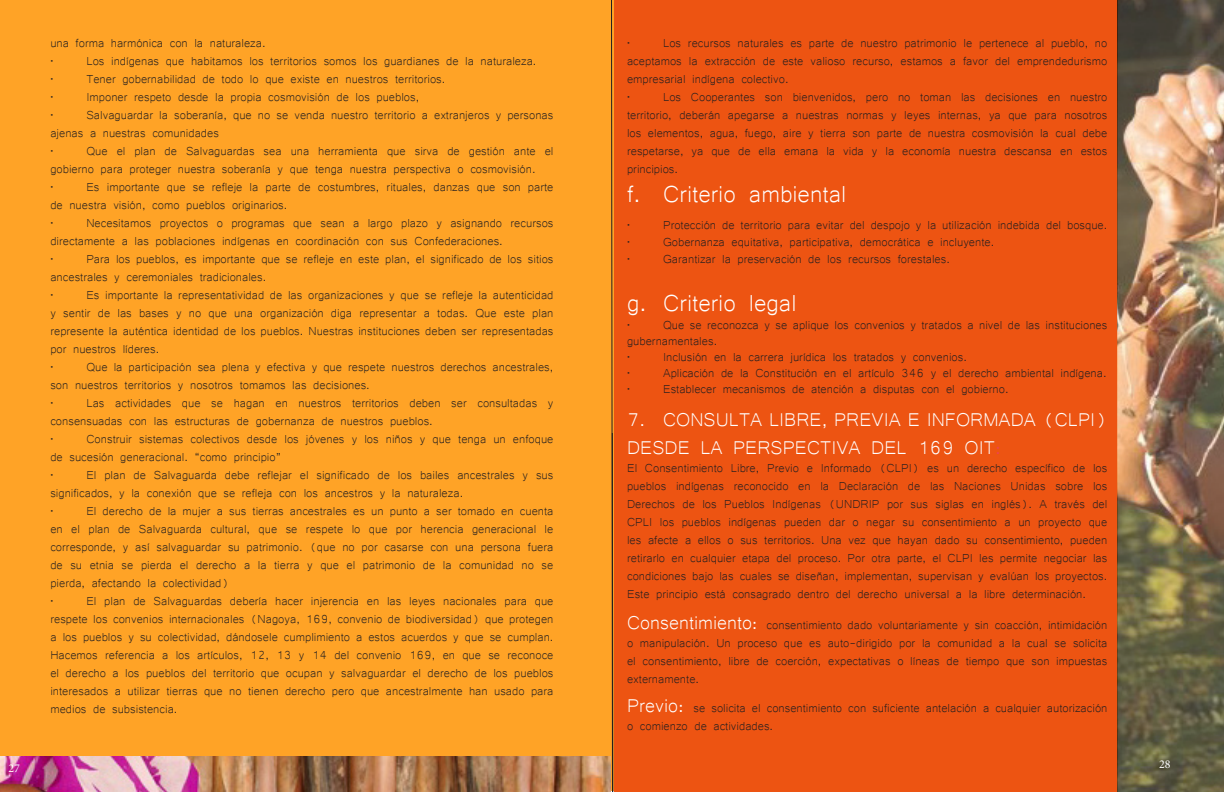
<style>
.page{position:relative;width:1224px;height:792px;background:#fff}
.page>*{position:absolute;margin:0;border:0;box-sizing:border-box;transform-origin:0 0}
.t1{font:30px "Microsoft Yi Baiti";color:#fff}
.t2{font:24px/28.8px "Microsoft Yi Baiti";color:#fff}
.t3{font:15px/18px "Microsoft Yi Baiti";color:#231f20}
.t4{font:12px "Minion Pro";color:#fff}
.s1{color:#ee4352}
.s2{font-size:24px;color:#fff}
</style>
<div class="page">
<div style="left:0;top:0;width:613px;height:791px;background:#ffa326"></div>
<svg style="left:610px;top:0;width:4px;height:792px"></svg>
<img style="left:1px;top:756px;width:610px;height:35px">
<div style="left:614px;top:0;width:503px;height:792px;background:#ed5412"></div>
<img style="left:1118px;top:1px;width:106px;height:791px">
<p class="t3" style="left:50px;top:33px;width:217px">una forma harmónica con la naturaleza.</p>
<p class="t3" style="left:50px;top:51px;width:488px">• Los indígenas que habitamos los territorios somos los guardianes de la naturaleza.</p>
<p class="t3" style="left:50px;top:69px;width:397px">• Tener gobernabilidad de todo lo que existe en nuestros territorios.</p>
<p class="t3" style="left:50px;top:87px;width:370px">• Imponer respeto desde la propia cosmovisión de los pueblos,</p>
<p class="t3" style="left:50px;top:105px;width:505px">• Salvaguardar la soberanía, que no se venda nuestro territorio a extranjeros y personas ajenas a nuestras comunidades</p>
<p class="t3" style="left:50px;top:141px;width:505px">• Que el plan de Salvaguardas sea una herramienta que sirva de gestión ante el gobierno para proteger nuestra soberanía y que tenga nuestra perspectiva o cosmovisión.</p>
<p class="t3" style="left:50px;top:177px;width:505px">• Es importante que se refleje la parte de costumbres, rituales, danzas que son parte de nuestra visión, como pueblos originarios.</p>
<p class="t3" style="left:50px;top:213px;width:505px">• Necesitamos proyectos o programas que sean a largo plazo y asignando recursos directamente a las poblaciones indígenas en coordinación con sus Confederaciones.</p>
<p class="t3" style="left:50px;top:249px;width:505px">• Para los pueblos, es importante que se refleje en este plan, el significado de los sitios ancestrales y ceremoniales tradicionales.</p>
<p class="t3" style="left:50px;top:285px;width:505px;text-align:justify">• Es importante la representatividad de las organizaciones y que se refleje la autenticidad y sentir de las bases y no que una organización diga representar a todas. Que este plan represente la auténtica identidad de los pueblos. Nuestras instituciones deben ser representadas por nuestros líderes.</p>
<p class="t3" style="left:50px;top:357px;width:505px">• Que la participación sea plena y efectiva y que respete nuestros derechos ancestrales, son nuestros territorios y nosotros tomamos las decisiones.</p>
<p class="t3" style="left:50px;top:393px;width:505px">• Las actividades que se hagan en nuestros territorios deben ser consultadas y consensuadas con las estructuras de gobernanza de nuestros pueblos.</p>
<p class="t3" style="left:50px;top:429px;width:505px">• Construir sistemas colectivos desde los jóvenes y los niños y que tenga un enfoque de sucesión generacional. “como principio”</p>
<p class="t3" style="left:50px;top:465px;width:505px">• El plan de Salvaguarda debe reflejar el significado de los bailes ancestrales y sus significados, y la conexión que se refleja con los ancestros y la naturaleza.</p>
<p class="t3" style="left:50px;top:501px;width:505px;text-align:justify">• El derecho de la mujer a sus tierras ancestrales es un punto a ser tomado en cuenta en el plan de Salvaguarda cultural, que se respete lo que por herencia generacional le corresponde, y así salvaguardar su patrimonio. (que no por casarse con una persona fuera de su etnia se pierda el derecho a la tierra y que el patrimonio de la comunidad no se pierda, afectando la colectividad)</p>
<p class="t3" style="left:50px;top:591px;width:505px;text-align:justify">• El plan de Salvaguardas debería hacer injerencia en las leyes nacionales para que respete los convenios internacionales (Nagoya, 169, convenio de biodiversidad) que protegen a los pueblos y su colectividad, dándosele cumplimiento a estos acuerdos y que se cumplan.<br>Hacemos referencia a los artículos, 12, 13 y 14 del convenio 169, en que se reconoce el derecho a los pueblos del territorio que ocupan y salvaguardar el derecho de los pueblos interesados a utilizar tierras que no tienen derecho pero que ancestralmente han usado para medios de subsistencia.</p>
<p class="t3" style="left:627px;top:33px;width:482px;text-align:justify">• Los recursos naturales es parte de nuestro patrimonio le pertenece al pueblo, no aceptamos la extracción de este valioso recurso, estamos a favor del emprendedurismo empresarial indígena colectivo.</p>
<p class="t3" style="left:627px;top:87px;width:482px;text-align:justify">• Los Cooperantes son bienvenidos, pero no toman las decisiones en nuestro territorio, deberán apegarse a nuestras normas y leyes internas, ya que para nosotros los elementos, agua, fuego, aire y tierra son parte de nuestra cosmovisión la cual debe respetarse, ya que de ella emana la vida y la economía nuestra descansa en estos principios.</p>
<p class="t1" style="left:627px;top:176px;width:221px">f. Criterio ambiental</p>
<p class="t3" style="left:627px;top:215px;width:482px">• Protección de territorio para evitar del despojo y la utilización indebida del bosque.</p>
<p class="t3" style="left:627px;top:232px;width:369px">• Gobernanza equitativa, participativa, democrática e incluyente.</p>
<p class="t3" style="left:627px;top:249px;width:324px">• Garantizar la preservación de los recursos forestales.</p>
<p class="t1" style="left:627px;top:285px;width:171px">g. Criterio legal</p>
<p class="t3" style="left:627px;top:316px;width:482px;line-height:16px">• Que se reconozca y se aplique los convenios y tratados a nivel de las instituciones gubernamentales.</p>
<p class="t3" style="left:627px;top:347px;width:341px">• Inclusión en la carrera jurídica los tratados y convenios.</p>
<p class="t3" style="left:627px;top:363px;width:481px">• Aplicación de la Constitución en el artículo 346 y el derecho ambiental indígena.</p>
<p class="t3" style="left:627px;top:379px;width:383px">• Establecer mecanismos de atención a disputas con el gobierno.</p>
<p class="t2" style="left:627px;top:403px;width:482px">7. CONSULTA LIBRE, PREVIA E INFORMADA (CLPI)<br>DESDE LA PERSPECTIVA DEL 169 OIT<span class="s1">:</span></p>
<p class="t3" style="left:627px;top:458px;width:482px;text-align:justify">El Consentimiento Libre, Previo e Informado (CLPI) es un derecho específico de los pueblos indígenas reconocido en la Declaración de las Naciones Unidas sobre los Derechos de los Pueblos Indígenas (UNDRIP por sus siglas en inglés). A través del CPLI los pueblos indígenas pueden dar o negar su consentimiento a un proyecto que les afecte a ellos o sus territorios. Una vez que hayan dado su consentimiento, pueden retirarlo en cualquier etapa del proceso. Por otra parte, el CLPI les permite negociar las condiciones bajo las cuales se diseñan, implementan, supervisan y evalúan los proyectos.<br>Este principio está consagrado dentro del derecho universal a la libre determinación.</p>
<p class="t3" style="left:627px;top:615px;width:482px;text-align:justify"><span class="s2">Consentimiento:</span> consentimiento dado voluntariamente y sin coacción, intimidación o manipulación. Un proceso que es auto-dirigido por la comunidad a la cual se solicita el consentimiento, libre de coerción, expectativas o líneas de tiempo que son impuestas externamente.</p>
<p class="t3" style="left:627px;top:698px;width:482px"><span class="s2">Previo:</span> se solicita el consentimiento con suficiente antelación a cualquier autorización o comienzo de actividades.</p>
<p class="t4" style="left:8px;top:760px;width:13px">27</p>
<p class="t4" style="left:1159px;top:756px;width:13px">28</p>
</div>
